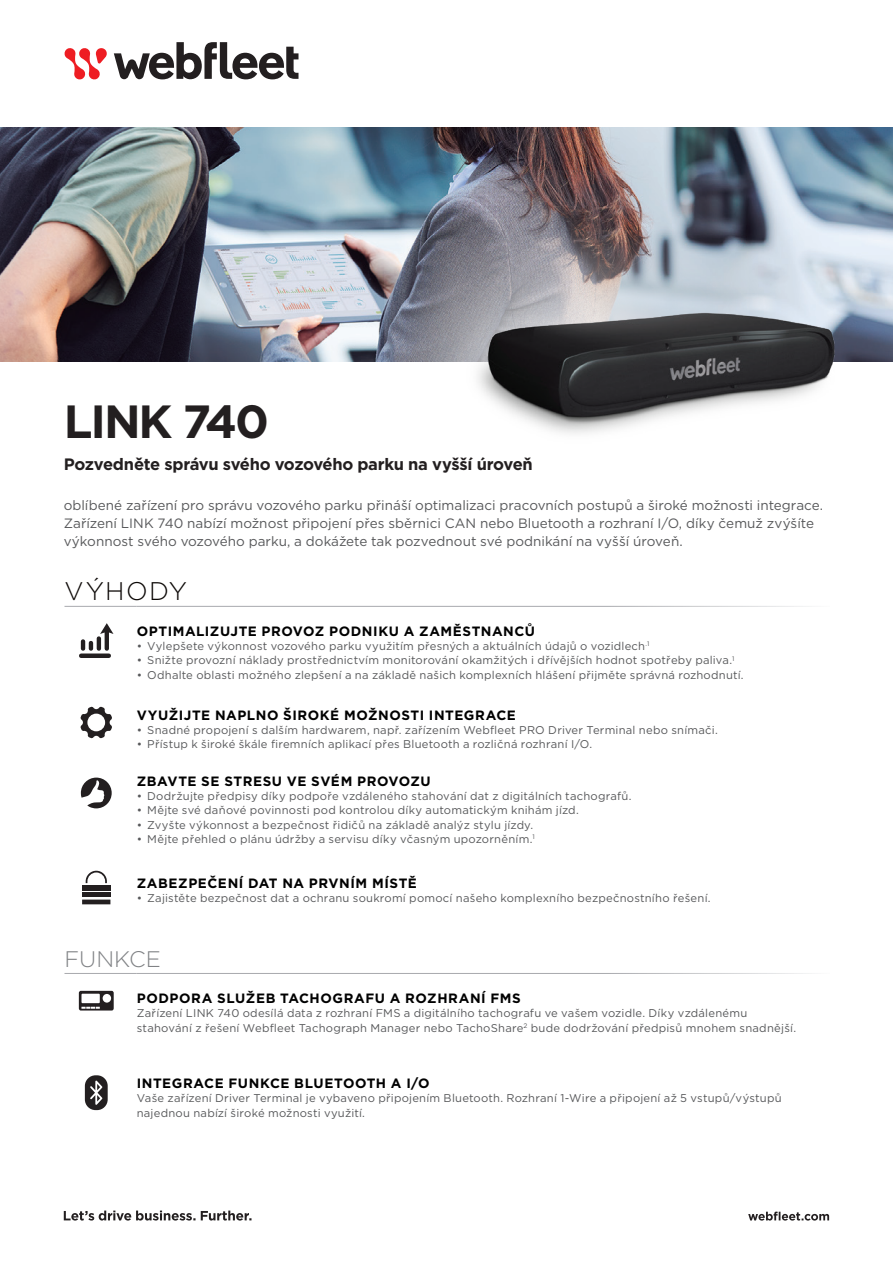
<style>
.page{position:relative;width:893px;height:1263px;background:#fff}
.page>*{position:absolute;margin:0;border:0;box-sizing:border-box;transform-origin:0 0}
.t1{font:700 46.5px "Gotham";letter-spacing:-.045em;color:#231f20}
.t2{font:300 25.5px "Gotham";letter-spacing:.055em;color:#0c0806}
.t3{font:300 22.5px "Gotham";color:#808285}
.t4{font:700 16.5px "Gotham";letter-spacing:-.02em;color:#231f20}
.t5{font:13.5px/18px "Gotham";color:#57585a}
.t6{font:700 13.5px "Gotham";letter-spacing:.04em;color:#000}
.t7{font:11.25px/14.2px "Gotham";letter-spacing:.02em;color:#57585a}
</style>
<div class="page">
<svg style="left:64px;top:1210px;width:188px;height:10px"></svg>
<svg style="left:748px;top:1211px;width:81px;height:9px"></svg>
<svg style="left:114px;top:42px;width:184px;height:37px"></svg>
<svg style="left:64px;top:48px;width:43px;height:32px"></svg>
<img style="left:0;top:128px;width:893px;height:233px">
<img style="left:384px;top:162px;width:389px;height:200px">
<img style="left:438px;top:269px;width:448px;height:165px">
<svg style="left:100px;top:623px;width:14px;height:28px"></svg>
<div style="left:79px;top:653px;width:32px;height:5px;background:#231f20;border-radius:2px"></div>
<hr style="left:97px;top:636px;width:4px;height:15px;background:#231f20;border-radius:2px">
<svg style="left:81px;top:639px;width:4px;height:12px"></svg>
<hr style="left:89px;top:641px;width:4px;height:10px;background:#231f20;border-radius:2px">
<svg style="left:80px;top:707px;width:32px;height:31px"></svg>
<svg style="left:81px;top:777px;width:31px;height:31px"></svg>
<svg style="left:86px;top:871px;width:21px;height:12px"></svg>
<div style="left:82px;top:885px;width:28px;height:5px;background:#231f20"></div>
<div style="left:82px;top:892px;width:28px;height:5px;background:#231f20"></div>
<svg style="left:82px;top:899px;width:28px;height:5px"></svg>
<svg style="left:79px;top:991px;width:35px;height:19px"></svg>
<svg style="left:85px;top:1075px;width:23px;height:35px"></svg>
<h1 class="t1" style="left:64px;top:391px;width:207px">LINK 740</h1>
<h3 class="t4" style="left:64px;top:454px;width:471px">Pozvedněte správu svého vozového parku na vyšší úroveň</h3>
<p class="t5" style="left:64px;top:496px;width:761px">oblíbené zařízení pro správu vozového parku přináší optimalizaci pracovních postupů a široké možnosti integrace.<br>Zařízení LINK 740 nabízí možnost připojení přes sběrnici CAN nebo Bluetooth a rozhraní I/O, díky čemuž zvýšíte výkonnost svého vozového parku, a dokážete tak pozvednout své podnikání na vyšší úroveň.</p>
<h2 class="t2" style="left:64px;top:575px;width:124px">VÝHODY</h2>
<p class="t6" style="left:137px;top:622px;width:400px">OPTIMALIZUJTE PROVOZ PODNIKU A ZAMĚSTNANCŮ</p>
<p class="t7" style="left:137px;top:639px;width:514px">• Vylepšete výkonnost vozového parku využitím přesných a aktuálních údajů o vozidlech<sup>.1</sup></p>
<p class="t7" style="left:137px;top:653px;width:599px">• Snižte provozní náklady prostřednictvím monitorování okamžitých i dřívějších hodnot spotřeby paliva.<sup>1</sup></p>
<p class="t7" style="left:137px;top:667px;width:608px">• Odhalte oblasti možného zlepšení a na základě našich komplexních hlášení přijměte správná rozhodnutí.</p>
<p class="t6" style="left:137px;top:706px;width:381px">VYUŽIJTE NAPLNO ŠIROKÉ MOŽNOSTI INTEGRACE</p>
<p class="t7" style="left:137px;top:722px;width:583px">• Snadné propojení s dalším hardwarem, např. zařízením Webfleet PRO Driver Terminal nebo snímači.</p>
<p class="t7" style="left:137px;top:737px;width:457px">• Přístup k široké škále firemních aplikací přes Bluetooth a rozličná rozhraní I/O.</p>
<p class="t6" style="left:137px;top:772px;width:295px">ZBAVTE SE STRESU VE SVÉM PROVOZU</p>
<p class="t7" style="left:137px;top:789px;width:496px">• Dodržujte předpisy díky podpoře vzdáleného stahování dat z digitálních tachografů.</p>
<p class="t7" style="left:137px;top:803px;width:443px">• Mějte své daňové povinnosti pod kontrolou díky automatickým knihám jízd.</p>
<p class="t7" style="left:137px;top:817px;width:398px">• Zvyšte výkonnost a bezpečnost řidičů na základě analýz stylu jízdy.</p>
<p class="t7" style="left:137px;top:832px;width:400px">• Mějte přehled o plánu údržby a servisu díky včasným upozorněním.<sup>1</sup></p>
<p class="t6" style="left:137px;top:874px;width:282px">ZABEZPEČENÍ DAT NA PRVNÍM MÍSTĚ</p>
<p class="t7" style="left:137px;top:890px;width:575px">• Zajistěte bezpečnost dat a ochranu soukromí pomocí našeho komplexního bezpečnostního řešení.</p>
<h3 class="t3" style="left:64px;top:945px;width:98px">FUNKCE</h3>
<p class="t6" style="left:137px;top:989px;width:386px">PODPORA SLUŽEB TACHOGRAFU A ROZHRANÍ FMS</p>
<p class="t7" style="left:137px;top:1006px;width:661px">Zařízení LINK 740 odesílá data z rozhraní FMS a digitálního tachografu ve vašem vozidle. Díky vzdálenému stahování z řešení Webfleet Tachograph Manager nebo TachoShare<sup>2</sup> bude dodržování předpisů mnohem snadnější.</p>
<p class="t6" style="left:137px;top:1074px;width:294px">INTEGRACE FUNKCE BLUETOOTH A I/O</p>
<p class="t7" style="left:137px;top:1091px;width:646px">Vaše zařízení Driver Terminal je vybaveno připojením Bluetooth. Rozhraní 1-Wire a připojení až 5 vstupů/výstupů najednou nabízí široké možnosti využití.</p>
</div>
